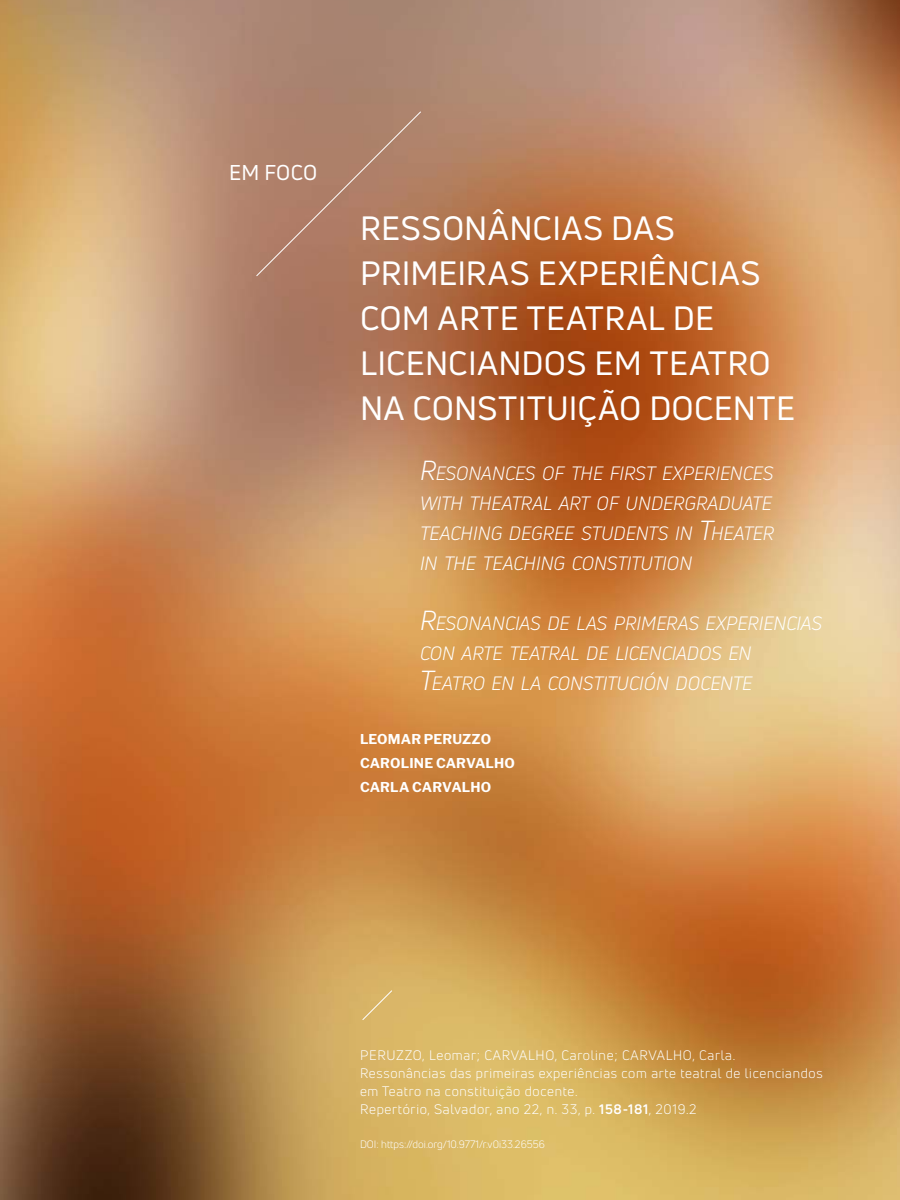
<style>
.page{position:relative;width:900px;height:1200px;background:#fff}
.page>*{position:absolute;margin:0;border:0;box-sizing:border-box;transform-origin:0 0}
.t1{font:33px/45px "Uni Neue";letter-spacing:.01em;color:#fff}
.t2{font:21px "Uni Neue";letter-spacing:.005em;color:#fff}
.t3{font:italic 18.9px/30px "Uni Neue";letter-spacing:-.005em;color:#fff;text-align:justify}
.t4{font:13.5px/18px "Uni Neue";letter-spacing:.05em;color:#fff}
.t5{font:700 13.5px/24px "Libre Franklin";letter-spacing:.005em;color:#fff}
.t6{font:10.5px "Uni Neue";color:#fff}
.s1{font-size:27px}
.s2{font-weight:700}
</style>
<div class="page">
<img style="left:0;top:0;width:900px;height:1200px">
<svg style="left:256px;top:111px;width:165px;height:165px;background:#af7e67"></svg>
<svg style="left:362px;top:990px;width:30px;height:30px"></svg>
<p class="t2" style="left:229px;top:159px;width:90px">EM FOCO</p>
<h1 class="t1" style="left:360px;top:205px;width:437px">RESSONÂNCIAS DAS<br>PRIMEIRAS EXPERIÊNCIAS<br>COM ARTE TEATRAL DE<br>LICENCIANDOS EM TEATRO<br>NA CONSTITUIÇÃO DOCENTE</h1>
<p class="t3" style="left:420px;top:458px;width:355px"><span class="s1">R</span>ESONANCES OF THE FIRST EXPERIENCES WITH THEATRAL ART OF UNDERGRADUATE TEACHING DEGREE STUDENTS IN <span class="s1">T</span>HEATER IN THE TEACHING CONSTITUTION</p>
<p class="t3" style="left:420px;top:608px;width:404px;text-align:left"><span class="s1">R</span>ESONANCIAS DE LAS PRIMERAS EXPERIENCIAS<br>CON ARTE TEATRAL DE LICENCIADOS EN<br><span class="s1">T</span>EATRO EN LA CONSTITUCIÓN DOCENTE</p>
<p class="t5" style="left:360px;top:727px;width:157px">LEOMAR PERUZZO<br>CAROLINE CARVALHO<br>CARLA CARVALHO</p>
<p class="t4" style="left:360px;top:1046px;width:464px">PERUZZO, Leomar; CARVALHO, Caroline; CARVALHO, Carla.<br>Ressonâncias das primeiras experiências com arte teatral de licenciandos em Teatro na constituição docente.<br>Repertório, Salvador, ano 22, n. 33, p. <span class="s2">158-181</span>, 2019.2</p>
<p class="t6" style="left:360px;top:1138px;width:186px">DOI: https://doi.org/10.9771/r.v0i33.26556</p>
</div>
